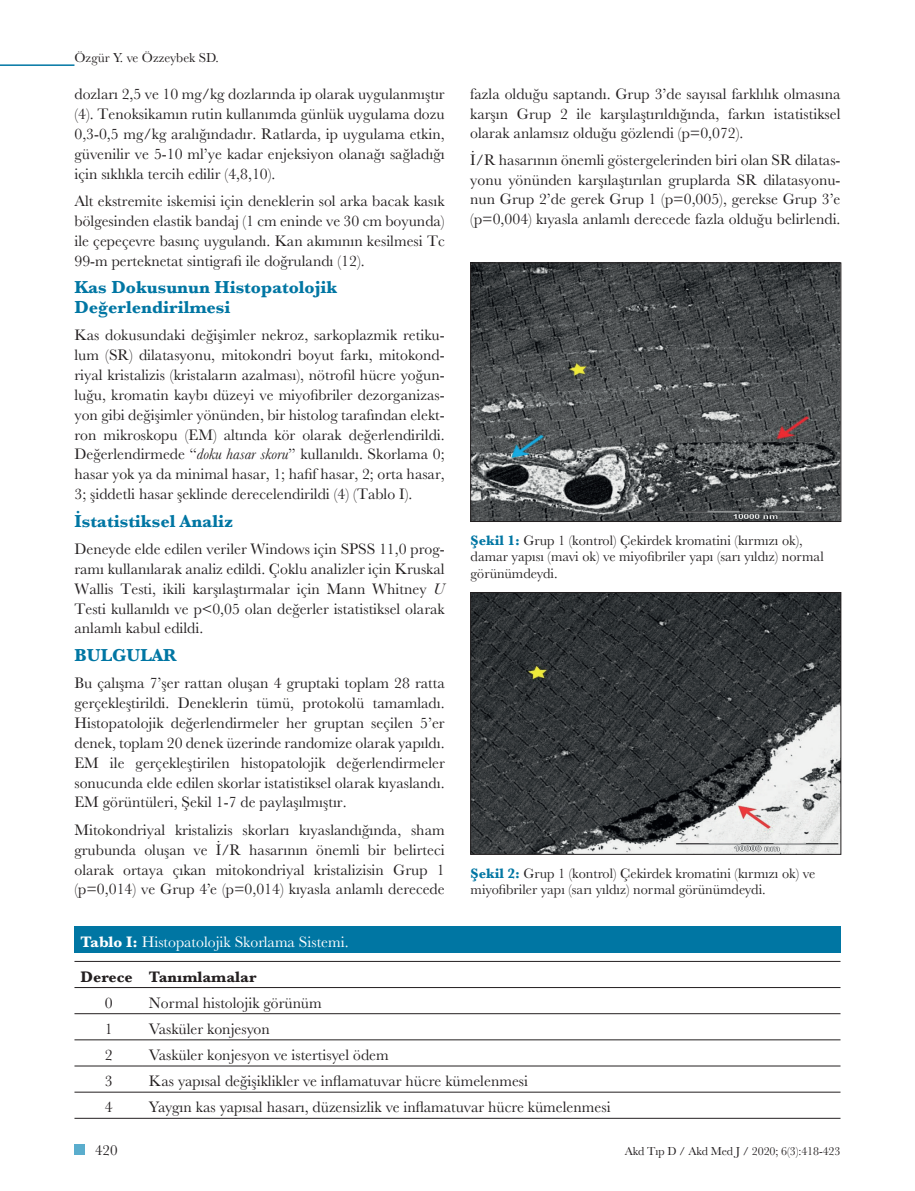
<style>
.page{position:relative;width:915px;height:1191px;background:#fff}
.page>*{position:absolute;margin:0;border:0;box-sizing:border-box;transform-origin:0 0}
.t1{font:700 18px/19.8px "Baskerville";color:#0076a3}
.t2{font:15.75px/19.8px "Baskerville";color:#231f20;text-align:justify}
.t3{font:15.75px/34.7px "Baskerville";color:#fff}
.t4{font:15px "Baskerville";color:#231f20}
.t5{font:14.25px/16.5px "Baskerville";color:#231f20}
.t6{font:13.5px "Baskerville";color:#231f20}
.t7{font:12px "Baskerville";letter-spacing:-.01em;color:#231f20}
.s1{font-style:italic}
.s2{font-weight:700;color:#0076a3}
.s3{font-weight:700}
.s4{font-weight:700;color:#231f20}
</style>
<div class="page">
<div style="left:74px;top:1144px;width:10px;height:10px;background:#5aadcd"></div>
<hr style="left:0;top:64px;width:74px;height:2px;background:#0076a3">
<div style="left:74px;top:926px;width:766px;height:27px;background:#0076a3"></div>
<hr style="left:74px;top:961px;width:69px;height:1px;background:#231f20">
<hr style="left:143px;top:961px;width:697px;height:1px;background:#231f20">
<hr style="left:74px;top:987px;width:69px;height:1px;background:#231f20">
<hr style="left:143px;top:987px;width:697px;height:1px;background:#231f20">
<hr style="left:74px;top:1118px;width:69px;height:1px;background:#231f20">
<hr style="left:143px;top:1118px;width:697px;height:1px;background:#231f20">
<hr style="left:74px;top:1013px;width:69px;height:1px;background:#231f20">
<hr style="left:143px;top:1013px;width:697px;height:1px;background:#231f20">
<hr style="left:74px;top:1039px;width:69px;height:1px;background:#231f20">
<hr style="left:143px;top:1039px;width:697px;height:1px;background:#231f20">
<hr style="left:74px;top:1065px;width:69px;height:1px;background:#231f20">
<hr style="left:143px;top:1065px;width:697px;height:1px;background:#231f20">
<hr style="left:74px;top:1091px;width:69px;height:1px;background:#231f20">
<hr style="left:143px;top:1091px;width:697px;height:1px;background:#231f20">
<img style="left:472px;top:264px;width:367px;height:256px">
<div style="left:470px;top:262px;width:371px;height:260px;border:1px solid #231f20"></div>
<img style="left:472px;top:594px;width:367px;height:258px">
<div style="left:470px;top:592px;width:371px;height:262px;border:1px solid #231f20"></div>
<p class="t6" style="left:74px;top:49px;width:146px">Özgür Y. ve Özzeybek SD.</p>
<p class="t2" style="left:74px;top:84px;width:371px">dozları 2,5 ve 10 mg/kg dozlarında ip olarak uygulanmıştır (4). Tenoksikamın rutin kullanımda günlük uygulama dozu 0,3-0,5 mg/kg aralığındadır. Ratlarda, ip uygulama etkin, güvenilir ve 5-10 ml’ye kadar enjeksiyon olanağı sağladığı için sıklıkla tercih edilir (4,8,10).</p>
<p class="t2" style="left:74px;top:191px;width:371px">Alt ekstremite iskemisi için deneklerin sol arka bacak kasık bölgesinden elastik bandaj (1 cm eninde ve 30 cm boyunda) ile çepeçevre basınç uygulandı. Kan akımının kesilmesi Tc 99-m perteknetat sintigrafi ile doğrulandı (12).</p>
<p class="t1" style="left:74px;top:277px;width:264px">Kas Dokusunun Histopatolojik<br>Değerlendirilmesi</p>
<p class="t2" style="left:74px;top:325px;width:371px">Kas dokusundaki değişimler nekroz, sarkoplazmik retiku&shy;lum (SR) dilatasyonu, mitokondri boyut farkı, mitokond&shy;riyal kristalizis (kristaların azalması), nötrofil hücre yoğun&shy;luğu, kromatin kaybı düzeyi ve miyofibriler dezorganizas&shy;yon gibi değişimler yönünden, bir histolog tarafından elekt&shy;ron mikroskopu (EM) altında kör olarak değerlendirildi.<br>Değerlendirmede “<span class="s1">doku hasar skoru</span>” kullanıldı. Skorlama 0; hasar yok ya da minimal hasar, 1; hafif hasar, 2; orta hasar, 3; şiddetli hasar şeklinde derecelendirildi (4) (Tablo I).</p>
<p class="t1" style="left:74px;top:511px;width:160px">İstatistiksel Analiz</p>
<p class="t2" style="left:74px;top:539px;width:371px">Deneyde elde edilen veriler Windows için SPSS 11,0 prog&shy;ramı kullanılarak analiz edildi. Çoklu analizler için Kruskal Wallis Testi, ikili karşılaştırmalar için Mann Whitney <span class="s1">U </span>Testi kullanıldı ve p&lt;0,05 olan değerler istatistiksel olarak anlamlı kabul edildi.</p>
<p class="t1" style="left:74px;top:645px;width:104px">BULGULAR</p>
<p class="t2" style="left:74px;top:673px;width:371px">Bu çalışma 7’şer rattan oluşan 4 gruptaki toplam 28 ratta gerçekleştirildi. Deneklerin tümü, protokolü tamamladı.<br>Histopatolojik değerlendirmeler her gruptan seçilen 5’er denek, toplam 20 denek üzerinde randomize olarak yapıldı.<br>EM ile gerçekleştirilen histopatolojik değerlendirmeler sonucunda elde edilen skorlar istatistiksel olarak kıyaslandı.<br>EM görüntüleri, Şekil 1-7 de paylaşılmıştır.</p>
<p class="t2" style="left:74px;top:820px;width:371px">Mitokondriyal kristalizis skorları kıyaslandığında, sham grubunda oluşan ve İ/R hasarının önemli bir belirteci olarak ortaya çıkan mitokondriyal kristalizisin Grup 1 (p=0,014) ve Grup 4ʼe (p=0,014) kıyasla anlamlı derecede</p>
<p class="t2" style="left:470px;top:85px;width:371px">fazla olduğu saptandı. Grup 3’de sayısal farklılık olmasına karşın Grup 2 ile karşılaştırıldığında, farkın istatistiksel olarak anlamsız olduğu gözlendi (p=0,072).</p>
<p class="t2" style="left:470px;top:151px;width:371px">İ/R hasarının önemli göstergelerinden biri olan SR dilatas&shy;yonu yönünden karşılaştırılan gruplarda SR dilatasyonu&shy;nun Grup 2’de gerek Grup 1 (p=0,005), gerekse Grup 3’e (p=0,004) kıyasla anlamlı derecede fazla olduğu belirlendi.</p>
<p class="t5" style="left:470px;top:532px;width:354px"><span class="s2">Şekil 1:</span> Grup 1 (kontrol) Çekirdek kromatini (kırmızı ok), damar yapısı (mavi ok) ve miyofibriler yapı (sarı yıldız) normal görünümdeydi.</p>
<p class="t5" style="left:470px;top:865px;width:346px"><span class="s2">Şekil 2:</span> Grup 1 (kontrol) Çekirdek kromatini (kırmızı ok) ve miyofibriler yapı (sarı yıldız) normal görünümdeydi.</p>
<p class="t3" style="left:80px;top:924px;width:270px"><span class="s3">Tablo I:</span> Histopatolojik Skorlama Sistemi.<br><span class="s4">Derece Tanımlamalar</span></p>
<p class="t2" style="left:105px;top:993px;width:9px">0</p>
<p class="t2" style="left:149px;top:993px;width:174px">Normal histolojik görünüm</p>
<p class="t2" style="left:105px;top:1019px;width:9px">1</p>
<p class="t2" style="left:149px;top:1019px;width:122px">Vasküler konjesyon</p>
<p class="t2" style="left:105px;top:1045px;width:9px">2</p>
<p class="t2" style="left:149px;top:1045px;width:241px">Vasküler konjesyon ve istertisyel ödem</p>
<p class="t2" style="left:105px;top:1071px;width:9px">3</p>
<p class="t2" style="left:149px;top:1071px;width:380px">Kas yapısal değişiklikler ve inflamatuvar hücre kümelenmesi</p>
<p class="t2" style="left:105px;top:1097px;width:9px">4</p>
<p class="t2" style="left:149px;top:1097px;width:463px">Yaygın kas yapısal hasarı, düzensizlik ve inflamatuvar hücre kümelenmesi</p>
<p class="t4" style="left:95px;top:1140px;width:24px">420</p>
<p class="t7" style="left:624px;top:1143px;width:217px">Akd Tıp D / Akd Med J / 2020; 6(3):418-423</p>
</div>
